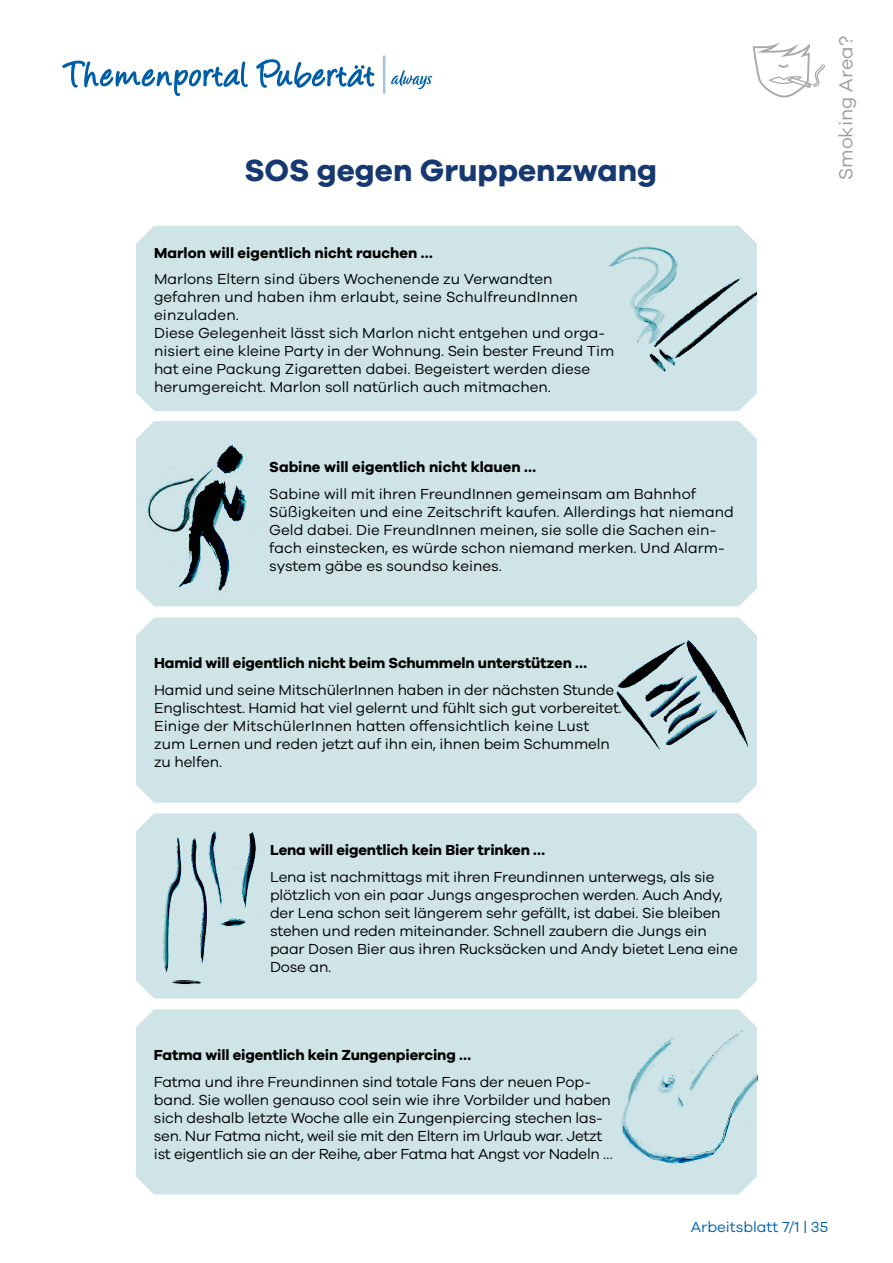
<style>
.page{position:relative;width:893px;height:1263px;background:#fff}
.page>*{position:absolute;margin:0;border:0;box-sizing:border-box;transform-origin:0 0}
.t1{font:700 31.5px "Galano Grotesque";color:#163971}
.t2{font:19.5px "Galano Grotesque";color:#9c9e9e}
.t3{font:15px/18px "Galano Grotesque";letter-spacing:-.01em;color:#000}
.t4{font:700 15px "Galano Grotesque";letter-spacing:-.01em;color:#000}
.t5{font:15px "Galano Grotesque";color:#005ea8}
</style>
<div class="page">
<svg style="left:383px;top:55px;width:2px;height:39px"></svg>
<svg style="left:391px;top:70px;width:41px;height:19px"></svg>
<svg style="left:62px;top:60px;width:186px;height:37px"></svg>
<svg style="left:256px;top:59px;width:119px;height:29px"></svg>
<svg style="left:753px;top:42px;width:72px;height:56px"></svg>
<div style="left:136px;top:813px;width:621px;height:185px;background:#cee4e7"></div>
<img style="left:158px;top:831px;width:57px;height:157px">
<img style="left:199px;top:825px;width:63px;height:106px">
<div style="left:136px;top:226px;width:621px;height:185px;background:#cee4e7"></div>
<img style="left:570px;top:244px;width:187px;height:141px">
<div style="left:136px;top:617px;width:621px;height:186px;background:#cee4e7"></div>
<img style="left:612px;top:635px;width:145px;height:119px">
<div style="left:136px;top:1009px;width:621px;height:185px;background:#cee4e7"></div>
<img style="left:608px;top:1022px;width:149px;height:152px">
<div style="left:136px;top:421px;width:621px;height:185px;background:#cee4e7"></div>
<img style="left:136px;top:440px;width:141px;height:157px">
<h1 class="t1" style="left:244px;top:151px;width:414px">SOS gegen Gruppenzwang</h1>
<p class="t4" style="left:154px;top:243px;width:280px">Marlon will eigentlich nicht rauchen …</p>
<p class="t3" style="left:154px;top:270px;width:462px">Marlons Eltern sind übers Wochenende zu Verwandten gefahren und haben ihm erlaubt, seine SchulfreundInnen einzuladen.<br>Diese Gelegenheit lässt sich Marlon nicht entgehen und orga&shy;nisiert eine kleine Party in der Wohnung. Sein bester Freund Tim hat eine Packung Zigaretten dabei. Begeistert werden diese herumgereicht. Marlon soll natürlich auch mitmachen.</p>
<p class="t4" style="left:269px;top:458px;width:268px">Sabine will eigentlich nicht klauen …</p>
<p class="t3" style="left:269px;top:484px;width:466px">Sabine will mit ihren FreundInnen gemeinsam am Bahnhof Süßigkeiten und eine Zeitschrift kaufen. Allerdings hat niemand Geld dabei. Die FreundInnen meinen, sie solle die Sachen ein&shy;fach einstecken, es würde schon niemand merken. Und Alarm&shy;system gäbe es soundso keines.</p>
<h2 class="t2" style="left:834px;top:180px;width:145px;rotate:-90deg">Smoking Area?</h2>
<p class="t4" style="left:154px;top:654px;width:435px">Hamid will eigentlich nicht beim Schummeln unterstützen …</p>
<p class="t3" style="left:154px;top:680px;width:469px">Hamid und seine MitschülerInnen haben in der nächsten Stunde Englischtest. Hamid hat viel gelernt und fühlt sich gut vorbereitet.<br>Einige der MitschülerInnen hatten offensichtlich keine Lust zum Lernen und reden jetzt auf ihn ein, ihnen beim Schummeln zu helfen.</p>
<p class="t4" style="left:270px;top:841px;width:277px">Lena will eigentlich kein Bier trinken …</p>
<p class="t3" style="left:270px;top:867px;width:469px">Lena ist nachmittags mit ihren Freundinnen unterwegs, als sie plötzlich von ein paar Jungs angesprochen werden. Auch Andy, der Lena schon seit längerem sehr gefällt, ist dabei. Sie bleiben stehen und reden miteinander. Schnell zaubern die Jungs ein paar Dosen Bier aus ihren Rucksäcken und Andy bietet Lena eine Dose an.</p>
<p class="t4" style="left:154px;top:1046px;width:319px">Fatma will eigentlich kein Zungenpiercing …</p>
<p class="t3" style="left:154px;top:1072px;width:460px">Fatma und ihre Freundinnen sind totale Fans der neuen Pop&shy;band. Sie wollen genauso cool sein wie ihre Vorbilder und haben sich deshalb letzte Woche alle ein Zungenpiercing stechen las&shy;sen. Nur Fatma nicht, weil sie mit den Eltern im Urlaub war. Jetzt ist eigentlich sie an der Reihe, aber Fatma hat Angst vor Nadeln …</p>
<p class="t5" style="left:691px;top:1218px;width:139px">Arbeitsblatt 7/1 | 35</p>
</div>
